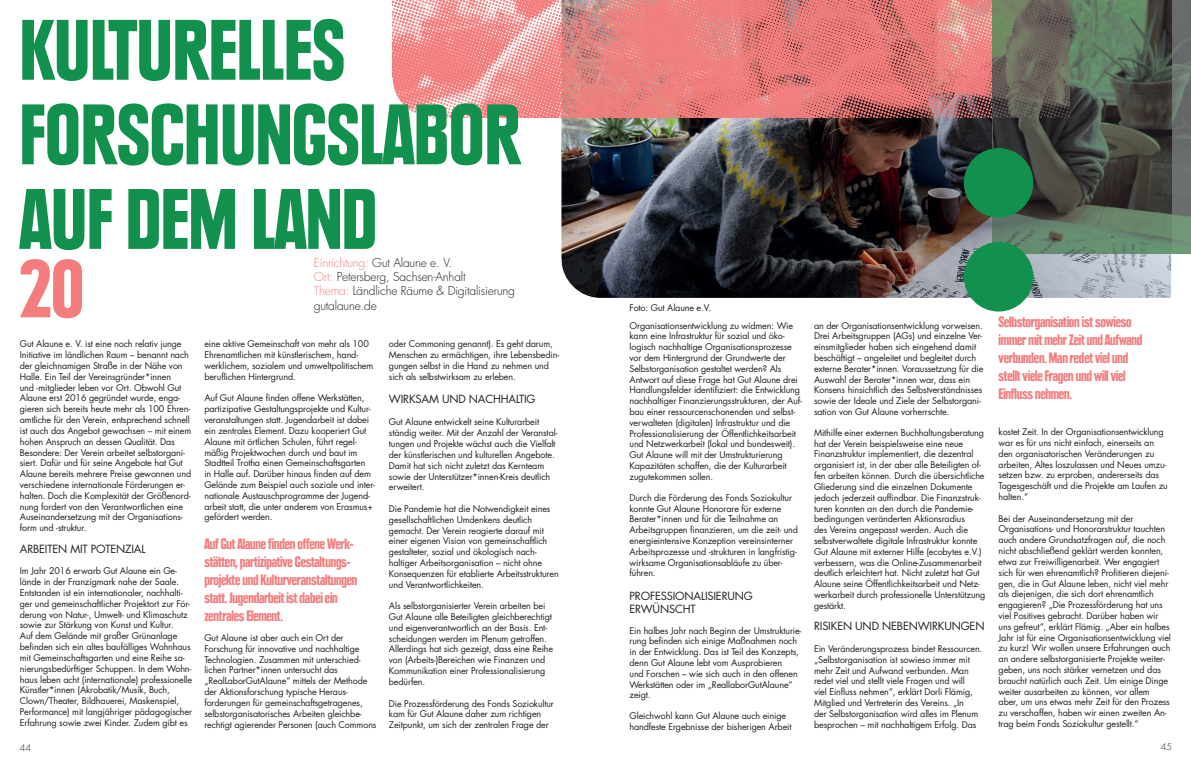
<style>
.page{position:relative;width:1191px;height:766px;background:#fff}
.page>*{position:absolute;margin:0;border:0;box-sizing:border-box;transform-origin:0 0}
.t1{font:900 condensed 84.5px/84.5px "Plak Com";color:#12904e}
.t2{font:900 condensed 84.5px "Plak Com";color:#f37d7d}
.t3{font:900 condensed 15px/18px "Plak Com";letter-spacing:-.015em;color:#f37d7d}
.t4{font:300 12px/14.4px "Futura";letter-spacing:-.015em;color:#231f20}
.t5{font:11px/13.2px "Futura";letter-spacing:-.015em;color:#231f20}
.t6{font:9px/10.8px "Futura";letter-spacing:-.015em;color:#231f20}
.t7{font:300 9px "Futura";color:#231f20}
.s1{color:#f37d7d}
</style>
<div class="page">
<img style="left:561px;top:117px;width:610px;height:181px">
<img style="left:392px;top:0;width:600px;height:117px">
<svg style="left:561px;top:258px;width:40px;height:40px"></svg>
<svg style="left:392px;top:76px;width:40px;height:41px"></svg>
<img style="left:1171px;top:0;width:20px;height:253px">
<img style="left:1069px;top:0;width:102px;height:95px">
<img style="left:992px;top:95px;width:179px;height:158px">
<img style="left:992px;top:0;width:77px;height:117px">
<div style="left:964px;top:148px;width:69px;height:69px;background:#12904e;border-radius:50%"></div>
<div style="left:964px;top:242px;width:69px;height:69px;background:#12904e;border-radius:50%"></div>
<h1 class="t1" style="left:20px;top:8px;width:502px">KULTURELLES<br>FORSCHUNGSLABOR<br>AUF DEM LAND</h1>
<h1 class="t2" style="left:20px;top:238px;width:66px">20</h1>
<p class="t6" style="left:389px;top:339px;width:172px">oder Commoning genannt). Es geht darum, Menschen zu ermächtigen, ihre Lebensbedin&shy;gungen selbst in die Hand zu nehmen und sich als selbstwirksam zu erleben.</p>
<p class="t5" style="left:389px;top:392px;width:148px">WIRKSAM UND NACHHALTIG</p>
<p class="t6" style="left:389px;top:417px;width:170px">Gut Alaune entwickelt seine Kulturarbeit ständig weiter. Mit der Anzahl der Veranstal&shy;tungen und Projekte wächst auch die Vielfalt der künstlerischen und kulturellen Angebote.<br>Damit hat sich nicht zuletzt das Kernteam sowie der Unterstützer*innen-Kreis deutlich erweitert.</p>
<p class="t6" style="left:389px;top:503px;width:171px">Die Pandemie hat die Notwendigkeit eines gesellschaftlichen Umdenkens deutlich gemacht. Der Verein reagierte darauf mit einer eigenen Vision von gemeinschaftlich gestalteter, sozial und ökologisch nach&shy;haltiger Arbeitsorganisation – nicht ohne Konsequenzen für etablierte Arbeitsstrukturen und Verantwortlichkeiten.</p>
<p class="t6" style="left:389px;top:600px;width:166px">Als selbstorganisierter Verein arbeiten bei Gut Alaune alle Beteiligten gleichberechtigt und eigenverantwortlich an der Basis. Ent&shy;scheidungen werden im Plenum getroffen.<br>Allerdings hat sich gezeigt, dass eine Reihe von (Arbeits-)Bereichen wie Finanzen und Kommunikation einer Professionalisierung bedürfen.</p>
<p class="t6" style="left:389px;top:697px;width:166px">Die Prozessförderung des Fonds Soziokultur kam für Gut Alaune daher zum richtigen<br>Zeitpunkt, um sich der zentralen Frage der</p>
<h3 class="t4" style="left:314px;top:255px;width:203px"><span class="s1">Einrichtung:</span> Gut Alaune e. V.<br><span class="s1">Ort:</span> Petersberg, Sachsen-Anhalt<br><span class="s1">Thema:</span> Ländliche Räume &amp; Digitalisierung gutalaune.de</h3>
<p class="t6" style="left:204px;top:339px;width:170px">eine aktive Gemeinschaft von mehr als 100<br>Ehrenamtlichen mit künstlerischem, hand&shy;werklichem, sozialem und umweltpolitischem beruflichen Hintergrund.</p>
<p class="t6" style="left:204px;top:393px;width:172px">Auf Gut Alaune finden offene Werkstätten, partizipative Gestaltungsprojekte und Kultur&shy;veranstaltungen statt. Jugendarbeit ist dabei ein zentrales Element. Dazu kooperiert Gut Alaune mit örtlichen Schulen, führt regel&shy;mäßig Projektwochen durch und baut im Stadtteil Trotha einen Gemeinschaftsgarten<br>in Halle auf. Darüber hinaus finden auf dem Gelände zum Beispiel auch soziale und inter&shy;nationale Austauschprogramme der Jugend&shy;arbeit statt, die unter anderem von Erasmus+ gefördert werden.</p>
<h2 class="t3" style="left:204px;top:535px;width:154px">Auf Gut Alaune finden offene Werk&shy;stätten, partizipative Gestaltungs&shy;projekte und Kulturveranstaltungen statt. Jugendarbeit ist dabei ein zentrales Element.</h2>
<p class="t6" style="left:204px;top:632px;width:174px">Gut Alaune ist aber auch ein Ort der Forschung für innovative und nachhaltige Technologien. Zusammen mit unterschied&shy;lichen Partner*innen untersucht das „RealLaborGutAlaune“ mittels der Methode der Aktionsforschung typische Heraus&shy;forderungen für gemeinschaftsgetragenes, selbstorganisatorisches Arbeiten gleichbe&shy;rechtigt agierender Personen (auch Commons</p>
<p class="t6" style="left:20px;top:339px;width:173px">Gut Alaune e. V. ist eine noch relativ junge Initiative im ländlichen Raum – benannt nach der gleichnamigen Straße in der Nähe von Halle. Ein Teil der Vereinsgründer*innen<br>und -mitglieder leben vor Ort. Obwohl Gut Alaune erst 2016 gegründet wurde, enga&shy;gieren sich bereits heute mehr als 100 Ehren&shy;amtliche für den Verein, entsprechend schnell ist auch das Angebot gewachsen – mit einem hohen Anspruch an dessen Qualität. Das Besondere: Der Verein arbeitet selbstorgani&shy;siert. Dafür und für seine Angebote hat Gut Alaune bereits mehrere Preise gewonnen und verschiedene internationale Förderungen er&shy;halten. Doch die Komplexität der Größenord&shy;nung fordert von den Verantwortlichen eine Auseinandersetzung mit der Organisations&shy;form und -struktur.</p>
<p class="t5" style="left:20px;top:542px;width:127px">ARBEITEN MIT POTENZIAL</p>
<p class="t6" style="left:20px;top:565px;width:174px">Im Jahr 2016 erwarb Gut Alaune ein Ge&shy;lände in der Franzigmark nahe der Saale.<br>Entstanden ist ein internationaler, nachhalti&shy;ger und gemeinschaftlicher Projektort zur För&shy;derung von Natur-, Umwelt- und Klimaschutz sowie zur Stärkung von Kunst und Kultur.<br>Auf dem Gelände mit großer Grünanlage befinden sich ein altes baufälliges Wohnhaus mit Gemeinschaftsgarten und eine Reihe sa&shy;nierungsbedürftiger Schuppen. In dem Wohn&shy;haus leben acht (internationale) professionelle Künstler*innen (Akrobatik/Musik, Buch, Clown/Theater, Bildhauerei, Maskenspiel, Performance) mit langjähriger pädagogischer Erfahrung sowie zwei Kinder. Zudem gibt es</p>
<p class="t6" style="left:629px;top:302px;width:83px">Foto: Gut Alaune e.V.</p>
<p class="t6" style="left:629px;top:320px;width:174px">Organisationsentwicklung zu widmen: Wie kann eine Infrastruktur für sozial und öko&shy;logisch nachhaltige Organisationsprozesse vor dem Hintergrund der Grundwerte der Selbstorganisation gestaltet werden? Als Antwort auf diese Frage hat Gut Alaune drei Handlungsfelder identifiziert: die Entwicklung nachhaltiger Finanzierungsstrukturen, der Auf&shy;bau einer ressourcenschonenden und selbst&shy;verwalteten (digitalen) Infrastruktur und die Professionalisierung der Öffentlichkeitsarbeit und Netzwerkarbeit (lokal und bundesweit).<br>Gut Alaune will mit der Umstrukturierung Kapazitäten schaffen, die der Kulturarbeit zugutekommen sollen.</p>
<p class="t6" style="left:629px;top:492px;width:170px">Durch die Förderung des Fonds Soziokultur konnte Gut Alaune Honorare für externe Berater*innen und für die Teilnahme an Arbeitsgruppen finanzieren, um die zeit- und energieintensive Konzeption vereinsinterner Arbeitsprozesse und -strukturen in langfristig&shy;wirksame Organisationsabläufe zu über&shy;führen.</p>
<p class="t5" style="left:629px;top:589px;width:125px">PROFESSIONALISIERUNG<br>ERWÜNSCHT</p>
<p class="t6" style="left:629px;top:624px;width:173px">Ein halbes Jahr nach Beginn der Umstrukturie&shy;rung befinden sich einige Maßnahmen noch in der Entwicklung. Das ist Teil des Konzepts, denn Gut Alaune lebt vom Ausprobieren<br>und Forschen – wie sich auch in den offenen Werkstätten oder im „ReallaborGutAlaune“ zeigt.</p>
<p class="t6" style="left:629px;top:710px;width:164px">Gleichwohl kann Gut Alaune auch einige handfeste Ergebnisse der bisherigen Arbeit</p>
<p class="t6" style="left:814px;top:320px;width:171px">an der Organisationsentwicklung vorweisen.<br>Drei Arbeitsgruppen (AGs) und einzelne Ver&shy;einsmitglieder haben sich eingehend damit beschäftigt – angeleitet und begleitet durch externe Berater*innen. Voraussetzung für die Auswahl der Berater*innen war, dass ein Konsens hinsichtlich des Selbstverständnisses sowie der Ideale und Ziele der Selbstorgani&shy;sation von Gut Alaune vorherrschte.</p>
<p class="t6" style="left:814px;top:427px;width:173px">Mithilfe einer externen Buchhaltungsberatung hat der Verein beispielsweise eine neue Finanzstruktur implementiert, die dezentral organisiert ist, in der aber alle Beteiligten of&shy;fen arbeiten können. Durch die übersichtliche Gliederung sind die einzelnen Dokumente jedoch jederzeit auffindbar. Die Finanzstruk&shy;turen konnten an den durch die Pandemie&shy;bedingungen veränderten Aktionsradius<br>des Vereins angepasst werden. Auch die selbstverwaltete digitale Infrastruktur konnte Gut Alaune mit externer Hilfe (ecobytes e.V.) verbessern, was die Online-Zusammenarbeit deutlich erleichtert hat. Nicht zuletzt hat Gut Alaune seine Öffentlichkeitsarbeit und Netz&shy;werkarbeit durch professionelle Unterstützung gestärkt.</p>
<p class="t5" style="left:814px;top:619px;width:172px">RISIKEN UND NEBENWIRKUNGEN</p>
<p class="t6" style="left:814px;top:643px;width:170px">Ein Veränderungsprozess bindet Ressourcen. „Selbstorganisation ist sowieso immer mit mehr Zeit und Aufwand verbunden. Man redet viel und stellt viele Fragen und will<br>viel Einfluss nehmen“, erklärt Dorli Flämig, Mitglied und Vertreterin des Vereins. „In<br>der Selbstorganisation wird alles im Plenum besprochen – mit nachhaltigem Erfolg. Das</p>
<h2 class="t3" style="left:998px;top:313px;width:145px">Selbstorganisation ist sowieso immer mit mehr Zeit und Aufwand verbunden. Man redet viel und stellt viele Fragen und will viel<br>Einfluss nehmen.</h2>
<p class="t6" style="left:998px;top:426px;width:171px">kostet Zeit. In der Organisationsentwicklung war es für uns nicht einfach, einerseits an den organisatorischen Veränderungen zu arbeiten, Altes loszulassen und Neues umzu&shy;setzen bzw. zu erproben, andererseits das Tagesgeschäft und die Projekte am Laufen zu halten.“</p>
<p class="t6" style="left:998px;top:513px;width:174px">Bei der Auseinandersetzung mit der Organisations- und Honorarstruktur tauchten auch andere Grundsatzfragen auf, die noch nicht abschließend geklärt werden konnten, etwa zur Freiwilligenarbeit. Wer engagiert sich für wen ehrenamtlich? Profitieren diejeni&shy;gen, die in Gut Alaune leben, nicht viel mehr als diejenigen, die sich dort ehrenamtlich engagieren? „Die Prozessförderung hat uns viel Positives gebracht. Darüber haben wir uns gefreut“, erklärt Flämig. „Aber ein halbes Jahr ist für eine Organisationsentwicklung viel zu kurz! Wir wollen unsere Erfahrungen auch an andere selbstorganisierte Projekte weiter&shy;geben, uns noch stärker vernetzen und das braucht natürlich auch Zeit. Um einige Dinge weiter ausarbeiten zu können, vor allem aber, um uns etwas mehr Zeit für den Prozess zu verschaffen, haben wir einen zweiten An&shy;trag beim Fonds Soziokultur gestellt.“</p>
<p class="t7" style="left:20px;top:741px;width:13px">44</p>
<p class="t7" style="left:1160px;top:741px;width:13px">45</p>
</div>
